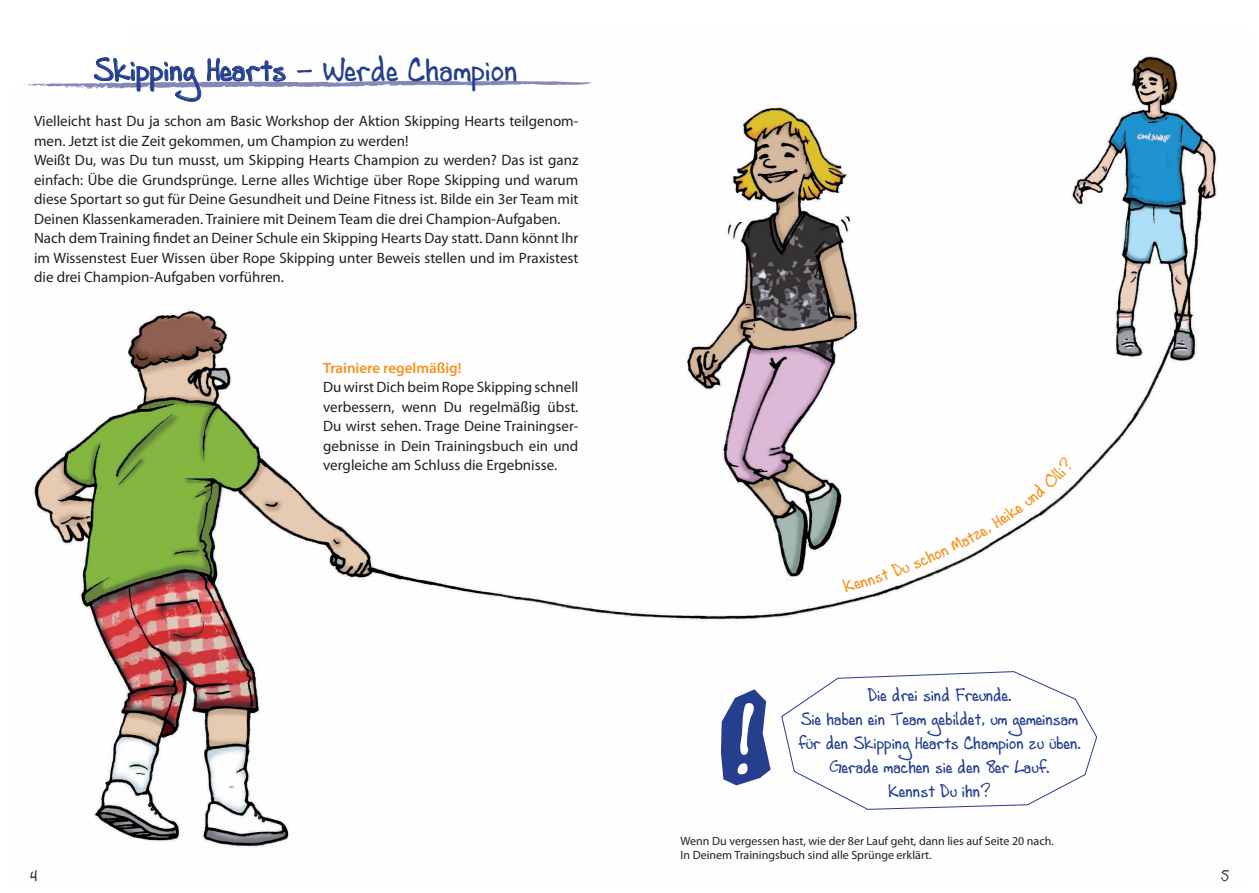
<style>
.page{position:relative;width:1259px;height:893px;background:#fff}
.page>*{position:absolute;margin:0;border:0;box-sizing:border-box;transform-origin:0 0}
.t1{font:97.5px "Andrew Script 16";color:#fff}
.t2{font:33px "Andrew Script 16";color:#253f8e}
.t3{font:18px/24px "Andrew Script 16";color:#253f8e;text-align:center}
.t4{font:15px/19.5px "Myriad Pro";color:#231f20}
.t5{font:600 15px "Myriad Pro";color:#f7931d}
.t6{font:15px "Andrew Script 16";color:#231f20}
.t7{font:12px/14.4px "Myriad Pro";color:#231f20}
</style>
<div class="page">
<img style="left:32px;top:56px;width:1185px;height:792px">
<svg style="left:781px;top:671px;width:316px;height:139px"></svg>
<svg style="left:21px;top:56px;width:570px;height:88px"></svg>
<svg style="left:721px;top:689px;width:49px;height:96px"></svg>
<svg style="left:842px;top:457px;width:231px;height:135px"></svg>
<h2 class="t2" style="left:94px;top:50px;width:426px">Skipping Hearts - Werde Champion</h2>
<p class="t4" style="left:34px;top:111px;width:546px">Vielleicht hast Du ja schon am Basic Workshop der Aktion Skipping Hearts teilgenom&shy;men. Jetzt ist die Zeit gekommen, um Champion zu werden!<br>Weißt Du, was Du tun musst, um Skipping Hearts Champion zu werden? Das ist ganz einfach: Übe die Grundsprünge. Lerne alles Wichtige über Rope Skipping und warum diese Sportart so gut für Deine Gesundheit und Deine Fitness ist. Bilde ein 3er Team mit Deinen Klassenkameraden. Trainiere mit Deinem Team die drei Champion-Aufgaben.<br>Nach dem Training findet an Deiner Schule ein Skipping Hearts Day statt. Dann könnt Ihr im Wissenstest Euer Wissen über Rope Skipping unter Beweis stellen und im Praxistest die drei Champion-Aufgaben vorführen.</p>
<p class="t5" style="left:323px;top:358px;width:140px">Trainiere regelmäßig!</p>
<p class="t4" style="left:323px;top:377px;width:257px;text-align:justify">Du wirst Dich beim Rope Skipping schnell verbessern, wenn Du regelmäßig übst.<br>Du wirst sehen. Trage Deine Trainingser&shy;gebnisse in Dein Trainingsbuch ein und vergleiche am Schluss die Ergebnisse.</p>
<h1 class="t1" style="left:732px;top:686px;width:25px">!</h1>
<p class="t3" style="left:798px;top:682px;width:284px">Die drei sind Freunde.<br>Sie haben ein Team gebildet, um gemeinsam für den Skipping Hearts Champion zu üben.<br>Gerade machen sie den 8er Lauf.<br>Kennst Du ihn?</p>
<p class="t7" style="left:680px;top:833px;width:375px">Wenn Du vergessen hast, wie der 8er Lauf geht, dann lies auf Seite 20 nach.<br>In Deinem Trainingsbuch sind alle Sprünge erklärt.</p>
<p class="t6" style="left:30px;top:867px;width:8px">4</p>
<p class="t6" style="left:1221px;top:867px;width:10px">5</p>
</div>
